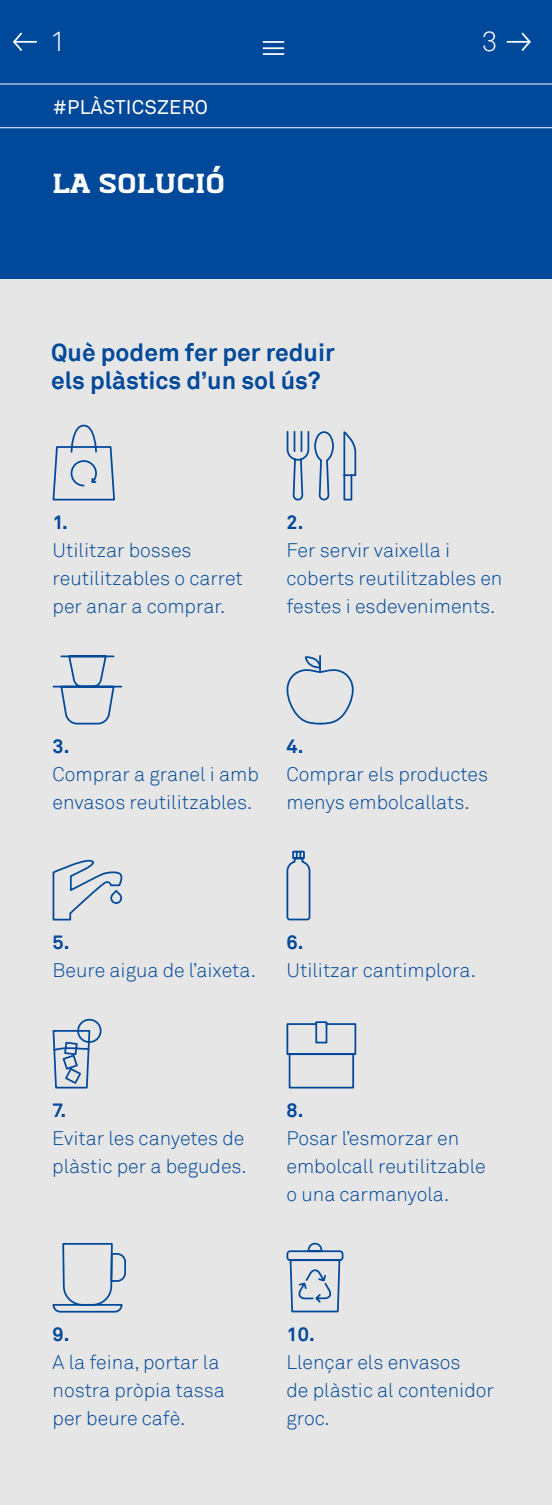
<style>
.page{position:relative;width:552px;height:1505px;background:#fff}
.page>*{position:absolute;margin:0;border:0;box-sizing:border-box;transform-origin:0 0}
.t1{font:900 35px "Abula";letter-spacing:.01em;color:#fff}
.t2{font:300 28px "Akkurat";color:#fff}
.t3{font:700 24.5px/28px "Akkurat";color:#00489a}
.t4{font:300 19.6px/28px "Akkurat";color:#00489a}
.t5{font:700 19.6px "Akkurat";color:#00489a}
.t6{font:19.6px "Akkurat Std";letter-spacing:.01em;color:#fff}
</style>
<div class="page">
<div style="left:0;top:278px;width:551px;height:1227px;background:#e6e6e6"></div>
<div style="left:0;top:0;width:551px;height:278px;background:#00489a"></div>
<hr style="left:0;top:127px;width:551px;height:1px;background:#fff">
<hr style="left:0;top:84px;width:551px;height:1px;background:#fff">
<hr style="left:262px;top:41px;width:22px;height:2px;background:#fff">
<hr style="left:262px;top:47px;width:22px;height:2px;background:#fff">
<hr style="left:262px;top:53px;width:22px;height:2px;background:#fff">
<hr style="left:13px;top:41px;width:24px;height:2px;background:#fff">
<svg style="left:13px;top:32px;width:11px;height:19px"></svg>
<hr style="left:506px;top:41px;width:24px;height:2px;background:#fff">
<svg style="left:519px;top:32px;width:12px;height:19px"></svg>
<svg style="left:52px;top:424px;width:63px;height:77px"></svg>
<svg style="left:286px;top:431px;width:71px;height:70px"></svg>
<svg style="left:52px;top:655px;width:71px;height:70px"></svg>
<svg style="left:52px;top:860px;width:71px;height:61px"></svg>
<svg style="left:286px;top:850px;width:25px;height:71px"></svg>
<svg style="left:286px;top:655px;width:68px;height:70px"></svg>
<svg style="left:52px;top:1243px;width:74px;height:70px"></svg>
<svg style="left:286px;top:1242px;width:58px;height:71px"></svg>
<svg style="left:286px;top:1021px;width:71px;height:68px"></svg>
<svg style="left:52px;top:1018px;width:50px;height:71px"></svg>
<h2 class="t2" style="left:50px;top:25px;width:17px">1</h2>
<h2 class="t2" style="left:481px;top:25px;width:17px">3</h2>
<p class="t6" style="left:52px;top:95px;width:157px">#PLÀSTICSZERO</p>
<h1 class="t1" style="left:52px;top:164px;width:174px">LA SOLUCIÓ</h1>
<p class="t3" style="left:51px;top:338px;width:285px">Què podem fer per reduir els plàstics d’un sol ús?</p>
<p class="t5" style="left:52px;top:509px;width:17px">1.</p>
<p class="t4" style="left:52px;top:536px;width:192px">Utilitzar bosses reutilitzables o carret per anar a comprar.</p>
<p class="t5" style="left:286px;top:509px;width:18px">2.</p>
<p class="t4" style="left:286px;top:536px;width:217px">Fer servir vaixella i coberts reutilitzables en festes i esdeveniments.</p>
<p class="t5" style="left:52px;top:733px;width:18px">3.</p>
<p class="t4" style="left:52px;top:760px;width:207px">Comprar a granel i amb envasos reutilitzables.</p>
<p class="t5" style="left:286px;top:733px;width:18px">4.</p>
<p class="t4" style="left:286px;top:760px;width:203px">Comprar els productes menys embolcallats.</p>
<p class="t5" style="left:52px;top:929px;width:18px">5.</p>
<p class="t4" style="left:52px;top:956px;width:205px">Beure aigua de l’aixeta.</p>
<p class="t5" style="left:286px;top:929px;width:18px">6.</p>
<p class="t4" style="left:286px;top:956px;width:191px">Utilitzar cantimplora.</p>
<p class="t5" style="left:52px;top:1097px;width:15px">7.</p>
<p class="t4" style="left:52px;top:1124px;width:196px">Evitar les canyetes de plàstic per a begudes.</p>
<p class="t5" style="left:286px;top:1097px;width:18px">8.</p>
<p class="t4" style="left:286px;top:1124px;width:200px">Posar l’esmorzar en embolcall reutilitzable o una carmanyola.</p>
<p class="t5" style="left:52px;top:1321px;width:18px">9.</p>
<p class="t4" style="left:52px;top:1348px;width:174px">A la feina, portar la nostra pròpia tassa per beure cafè.</p>
<p class="t5" style="left:286px;top:1321px;width:30px">10.</p>
<p class="t4" style="left:286px;top:1348px;width:209px">Llençar els envasos<br>de plàstic al contenidor groc.</p>
</div>
